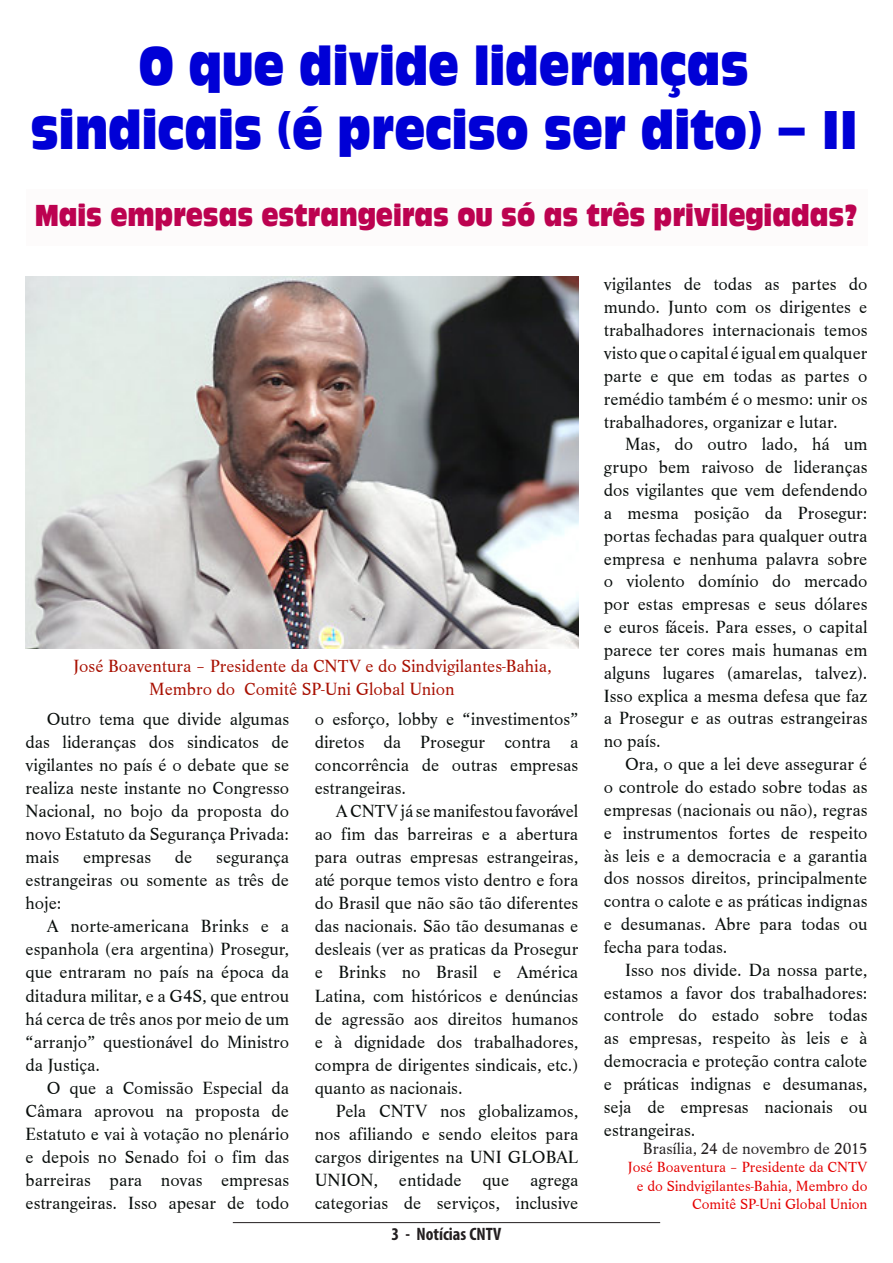
<style>
.page{position:relative;width:893px;height:1263px;background:#fff}
.page>*{position:absolute;margin:0;border:0;box-sizing:border-box;transform-origin:0 0}
.t1{font:50.7px/63px "Antique Olive Compact";color:#0000d6;text-align:center;scale:.8 1}
.t2{font:28.2px "Antique Olive Compact";color:#bc0250;scale:.8 1}
.t3{font:18.15px/23.1px "Life T";color:#080d0b;text-align:justify}
.t4{font:18.15px/22.5px "Life T";color:#a80f00}
.t5{font:700 condensed 18px "Myriad Pro";color:#231f20}
.t6{font:16.65px "Life T";color:#231f20}
.t7{font:15.15px/18.3px "Life T";color:#e50000;text-align:right}
</style>
<div class="page">
<hr style="left:233px;top:1222px;width:427px;height:1px;background:#231f20">
<div style="left:26px;top:189px;width:841px;height:57px;background:#fdfbfb"></div>
<img style="left:26px;top:276px;width:552px;height:372px">
<p class="t1" style="left:31px;top:34px;width:1035px">O que divide lideranças sindicais (é preciso ser dito) – II</p>
<p class="t2" style="left:35px;top:196px;width:1030px">Mais empresas estrangeiras ou só as três privilegiadas?</p>
<p class="t4" style="left:149px;top:655px;width:404px;text-indent:-76px">José Boaventura – Presidente da CNTV e do Sindvigilantes-Bahia,<br>Membro do Comitê SP-Uni Global Union</p>
<p class="t3" style="left:315px;top:707px;width:265px">o esforço, lobby e “investimentos” diretos da Prosegur contra a concorrência de outras empresas estrangeiras.</p>
<p class="t3" style="left:315px;top:800px;width:265px;text-indent:21px">A CNTV já se manifestou favorável ao fim das barreiras e a abertura para outras empresas estrangeiras, até porque temos visto dentro e fora do Brasil que não são tão diferentes das nacionais. São tão desumanas e desleais (ver as praticas da Prosegur e Brinks no Brasil e América Latina, com históricos e denúncias de agressão aos direitos humanos e à dignidade dos trabalhadores, compra de dirigentes sindicais, etc.) quanto as nacionais.</p>
<p class="t3" style="left:315px;top:1099px;width:265px;text-indent:21px">Pela CNTV nos globalizamos, nos afiliando e sendo eleitos para cargos dirigentes na UNI GLOBAL UNION, entidade que agrega categorias de serviços, inclusive</p>
<p class="t3" style="left:26px;top:707px;width:265px;text-indent:21px">Outro tema que divide algumas das lideranças dos sindicatos de vigilantes no país é o debate que se realiza neste instante no Congresso Nacional, no bojo da proposta do novo Estatuto da Segurança Privada: mais</p>
<p class="t3" style="left:83px;top:846px;width:70px">empresas</p>
<p class="t3" style="left:175px;top:846px;width:19px">de</p>
<p class="t3" style="left:26px;top:846px;width:265px;text-indent:191px">segurança estrangeiras ou somente as três de hoje:</p>
<p class="t3" style="left:26px;top:915px;width:265px;text-indent:21px">A norte-americana Brinks e a espanhola (era argentina) Prosegur, que entraram no país na época da ditadura militar, e a G4S, que entrou há cerca de três anos por meio de um “arranjo” questionável do Ministro da Justiça.</p>
<p class="t3" style="left:26px;top:1076px;width:265px;text-indent:21px">O que a Comissão Especial da Câmara aprovou na proposta de Estatuto e vai à votação no plenário e depois no Senado foi o fim das barreiras para novas empresas estrangeiras. Isso apesar de todo</p>
<p class="t5" style="left:392px;top:1223px;width:111px">3 - Notícias CNTV</p>
<p class="t3" style="left:604px;top:273px;width:265px">vigilantes de todas as partes do mundo. Junto com os dirigentes e trabalhadores internacionais temos visto que o capital é igual em qualquer parte e que em todas as partes o remédio também é o mesmo: unir os trabalhadores, organizar e lutar.</p>
<p class="t3" style="left:604px;top:433px;width:265px;text-indent:21px">Mas, do outro lado, há um grupo bem raivoso de lideranças dos vigilantes que vem defendendo a mesma posição da Prosegur: portas fechadas para qualquer outra empresa e nenhuma palavra sobre o violento domínio do mercado por estas empresas e seus dólares e euros fáceis. Para esses, o capital parece ter cores mais humanas em alguns lugares (amarelas, talvez).<br>Isso explica a mesma defesa que faz a Prosegur e as outras estrangeiras no país.</p>
<p class="t3" style="left:604px;top:753px;width:265px;text-indent:21px">Ora, o que a lei deve assegurar é o controle do estado sobre todas as empresas (nacionais ou não), regras e instrumentos fortes de respeito às leis e a democracia e a garantia dos nossos direitos, principalmente contra o calote e as práticas indignas e desumanas. Abre para todas ou fecha para todas.</p>
<p class="t3" style="left:604px;top:958px;width:265px;text-indent:21px">Isso nos divide. Da nossa parte, estamos a favor dos trabalhadores: controle do estado sobre todas as empresas, respeito às leis e à democracia e proteção contra calote e práticas indignas e desumanas, seja de empresas nacionais ou estrangeiras.</p>
<p class="t6" style="left:643px;top:1139px;width:226px">Brasília, 24 de novembro de 2015</p>
<p class="t7" style="left:628px;top:1158px;width:241px">José Boaventura – Presidente da CNTV e do Sindvigilantes-Bahia, Membro do<br>Comitê SP-Uni Global Union</p>
</div>
